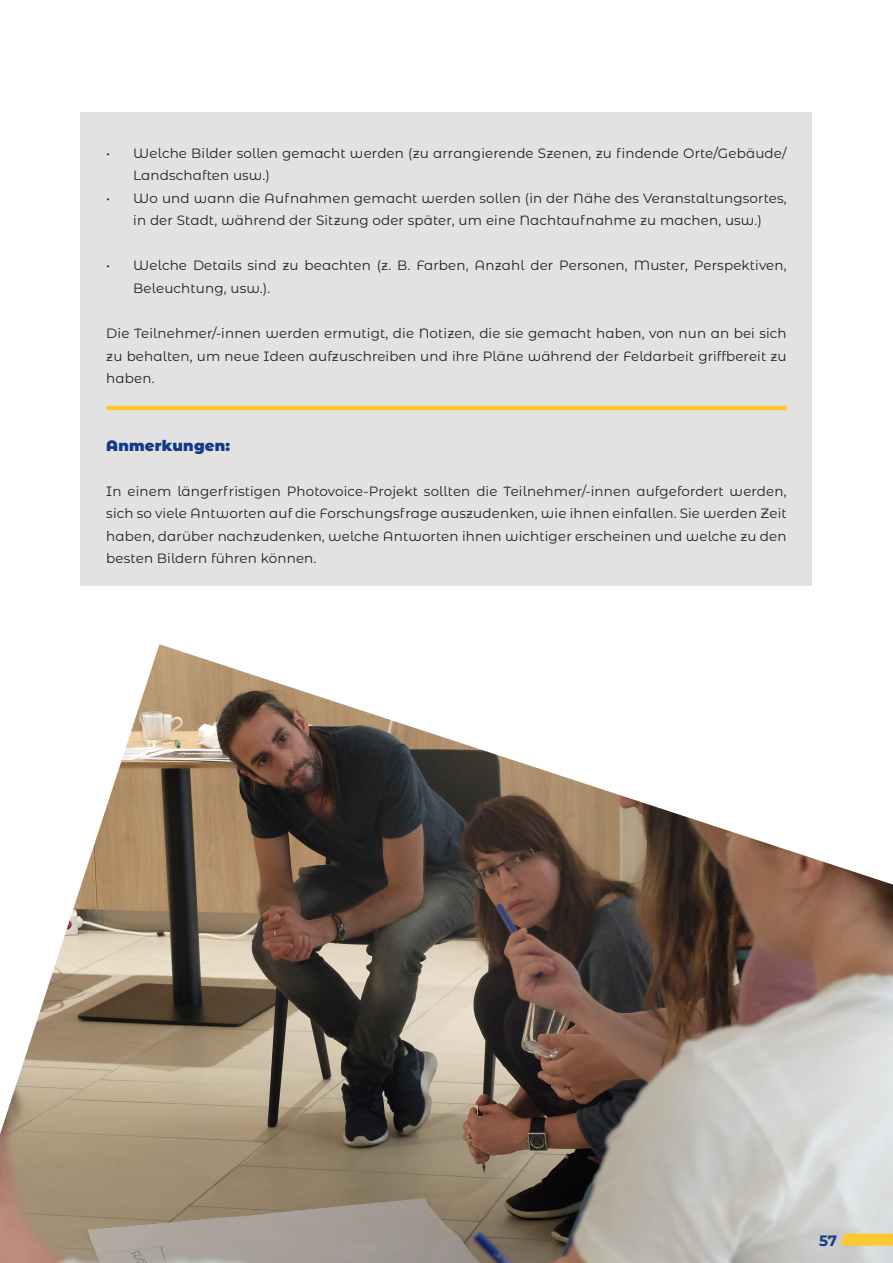
<style>
.page{position:relative;width:893px;height:1263px;background:#fff}
.page>*{position:absolute;margin:0;border:0;box-sizing:border-box;transform-origin:0 0}
.Fließtext{font:900 15px "Montserrat Alternates";letter-spacing:.01em;color:#133a86}
.t1{font:700 15px "Montserrat Alternates";color:#133a86}
.Fließtext-2{font:13.5px/22.5px "Montserrat Alternates";letter-spacing:.01em;color:#231f20}
</style>
<div class="page">
<div style="left:81px;top:113px;width:731px;height:473px;background:#e2e2e2"></div>
<hr style="left:106px;top:406px;width:681px;height:4px;background:#fec930">
<img style="left:0;top:644px;width:893px;height:619px">
<svg style="left:841px;top:1233px;width:52px;height:13px"></svg>
<p class="Fließtext-2" style="left:133px;top:141px;width:655px;text-indent:-27px">• Welche Bilder sollen gemacht werden (zu arrangierende Szenen, zu findende Orte/Gebäude/<br>Landschaften usw.)</p>
<p class="Fließtext-2" style="left:106px;top:186px;width:682px;text-align:center">• Wo und wann die Aufnahmen gemacht werden sollen (in der Nähe des Veranstaltungsortes, in der Stadt, während der Sitzung oder später, um eine Nachtaufnahme zu machen, usw.)</p>
<p class="Fließtext-2" style="left:133px;top:254px;width:655px;text-indent:-27px">• Welche Details sind zu beachten (z. B. Farben, Anzahl der Personen, Muster, Perspektiven,<br>Beleuchtung, usw.).</p>
<p class="Fließtext-2" style="left:106px;top:322px;width:682px;text-align:justify">Die Teilnehmer/-innen werden ermutigt, die Notizen, die sie gemacht haben, von nun an bei sich zu behalten, um neue Ideen aufzuschreiben und ihre Pläne während der Feldarbeit griffbereit zu haben.</p>
<p class="Fließtext" style="left:106px;top:434px;width:125px">Anmerkungen:</p>
<p class="Fließtext-2" style="left:106px;top:479px;width:682px;text-align:justify">In einem längerfristigen Photovoice-Projekt sollten die Teilnehmer/-innen aufgefordert werden, sich so viele Antworten auf die Forschungsfrage auszudenken, wie ihnen einfallen. Sie werden Zeit haben, darüber nachzudenken, welche Antworten ihnen wichtiger erscheinen und welche zu den besten Bildern führen können.</p>
<p class="t1" style="left:819px;top:1230px;width:20px">57</p>
</div>
